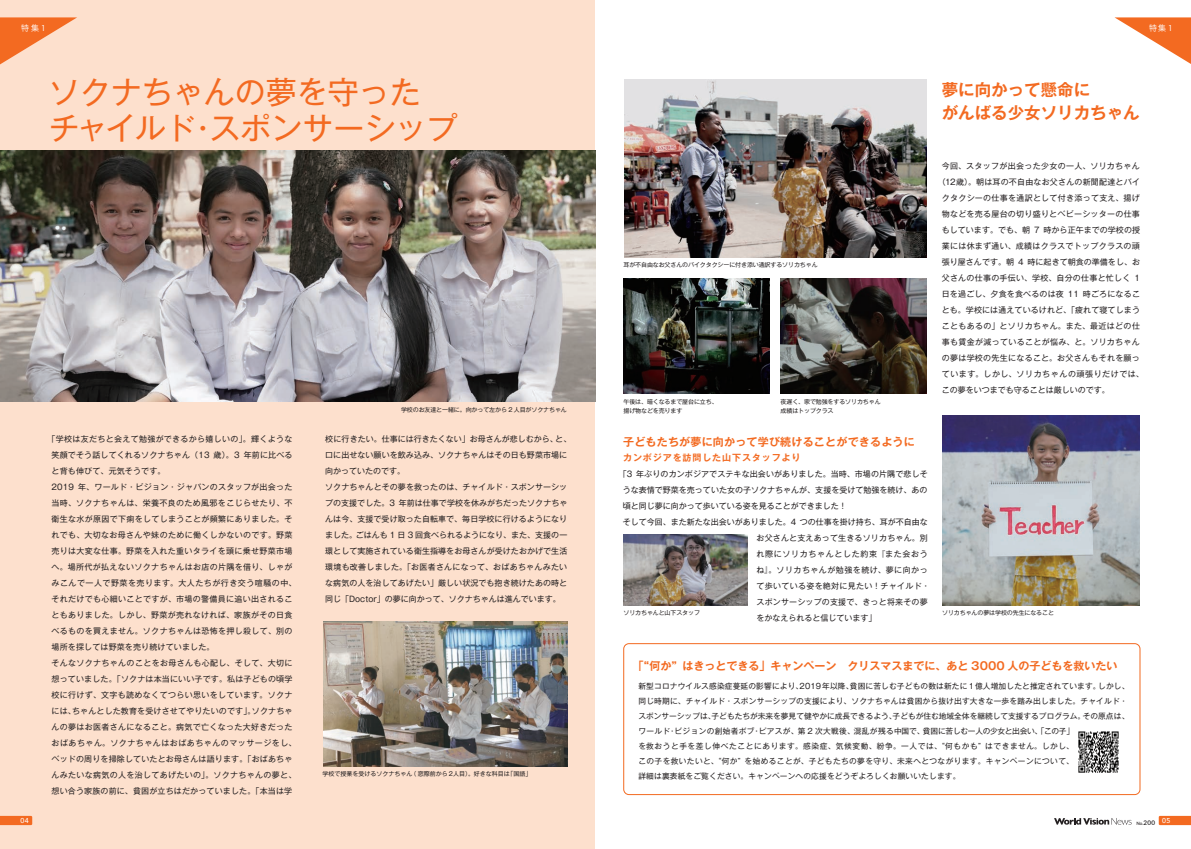
<style>
.page{position:relative;width:1191px;height:849px;background:#fff}
.page>*{position:absolute;margin:0;border:0;box-sizing:border-box;transform-origin:0 0}
.t1{font:31px/36.4px "Gothic MB101 Pr 5";color:#f36a21}
.t2{font:700 16.5px/22.4px "Gothic MB101 Pr 5 De";color:#f36a21}
.t3{font:700 11px "Gothic MB101 Pr 5 De";color:#f36a21}
.t4{font:700 11px "Gothic MB101 Pr 5 De";letter-spacing:.02em;color:#f36a21}
.t5{font:700 9px "Gothic MB101 Pr 5 De";letter-spacing:.1em;color:#f36a21}
.t6{font:8px/16px "Gothic MB101 Pr 5";letter-spacing:.025em;color:#231f20}
.t7{font:8px "Gothic MB101 Pr 5";color:#231f20}
.t8{font:8px "Gothic MB101 Pr 5";letter-spacing:.005em;color:#231f20}
.t9{font:8px "Gothic MB101 Pr 5";letter-spacing:.045em;color:#231f20}
.t10{font:8px "Gothic MB101 Pr 5";letter-spacing:.07em;color:#231f20}
.t11{font:8px "Gothic MB101 Pr 5";letter-spacing:.06em;color:#231f20}
.t12{font:8px "Gothic MB101 Pr 5";letter-spacing:.08em;color:#231f20}
.t13{font:8px "Koz Go Pr 6 N";color:#fff}
.t14{font:7.7px/15px "Gothic MB101 Pr 5";letter-spacing:.02em;color:#231f20}
.t15{font:500 7.1px "Avenir";color:#fff}
.t16{font:6px/9px "Gothic MB101 Pr 5";letter-spacing:-.02em;color:#231f20}
.t17{font:6px "Gothic MB101 Pr 5";color:#231f20}
.t18{font:600 4.6px "Lato";color:#231f20}
.s1{font-size:6.4px}
</style>
<div class="page">
<div style="left:0;top:0;width:595px;height:849px;background:#fde0cd"></div>
<svg style="left:0;top:17px;width:77px;height:48px"></svg>
<img style="left:0;top:151px;width:595px;height:250px">
<svg style="left:1114px;top:17px;width:77px;height:47px"></svg>
<img style="left:324px;top:621px;width:243px;height:145px">
<svg style="left:1158px;top:816px;width:33px;height:9px"></svg>
<svg style="left:1054px;top:818px;width:77px;height:7px"></svg>
<svg style="left:0;top:816px;width:32px;height:9px"></svg>
<div style="left:623px;top:643px;width:517px;height:152px;border:1px solid #f36a21;border-radius:5px"></div>
<img style="left:624px;top:79px;width:302px;height:179px">
<img style="left:624px;top:278px;width:145px;height:115px">
<img style="left:781px;top:278px;width:145px;height:115px">
<img style="left:624px;top:535px;width:123px;height:70px">
<img style="left:942px;top:416px;width:197px;height:189px">
<img style="left:1078px;top:731px;width:41px;height:42px">
<p class="t13" style="left:21px;top:24px;width:26px">特 集1</p>
<p class="t13" style="left:1149px;top:24px;width:25px">特集1</p>
<h1 class="t1" style="left:49px;top:71px;width:410px">ソクナちゃんの夢を守ったチャイルド・スポンサーシップ</h1>
<p class="t16" style="left:401px;top:404px;width:167px">学校のお友達と一緒に。向かって左から 2 人目がソクナちゃん</p>
<p class="t16" style="left:623px;top:260px;width:196px">耳が不自由なお父さんのバイクタクシーに付き添い通訳するソリカちゃん</p>
<p class="t16" style="left:623px;top:397px;width:96px">午後は、暗くなるまで屋台に立ち、揚げ物などを売ります</p>
<p class="t16" style="left:780px;top:397px;width:102px">夜遅く、家で勉強をするソリカちゃん成績はトップクラス</p>
<h2 class="t2" style="left:941px;top:78px;width:199px">夢に向かって懸命に<br>がんばる少女ソリカちゃん</h2>
<p class="t6" style="left:941px;top:158px;width:200px">今回、スタッフが出会った少女の一人、ソリカちゃん</p>
<p class="t6" style="left:937px;top:174px;width:204px">（12歳）。朝は耳の不自由なお父さんの新聞配達とバイ</p>
<p class="t6" style="left:941px;top:190px;width:200px">クタクシーの仕事を通訳として付き添って支え、揚げ</p>
<p class="t6" style="left:941px;top:206px;width:200px">物などを売る屋台の切り盛りとベビーシッターの仕事</p>
<p class="t8" style="left:941px;top:224px;width:200px">もしています。でも、朝 7 時から正午までの学校の授</p>
<p class="t6" style="left:941px;top:238px;width:200px">業には休まず通い、成績はクラスでトップクラスの頑</p>
<p class="t8" style="left:941px;top:256px;width:200px">張り屋さんです。朝 4 時に起きて朝食の準備をし、お</p>
<p class="t6" style="left:941px;top:270px;width:200px">父さんの仕事の手伝い、学校、自分の仕事と忙しく 1</p>
<p class="t6" style="left:941px;top:286px;width:200px">日を過ごし、夕食を食べるのは夜 11 時ごろになるこ</p>
<p class="t6" style="left:941px;top:302px;width:200px">とも。学校には通えているけれど、「疲れて寝てしまう</p>
<p class="t9" style="left:941px;top:320px;width:200px">こともあるの」とソリカちゃん。また、最近はどの仕</p>
<p class="t6" style="left:941px;top:334px;width:200px">事も賃金が減っていることが悩み、と。ソリカちゃん</p>
<p class="t6" style="left:941px;top:350px;width:200px">の夢は学校の先生になること。お父さんもそれを願っ</p>
<p class="t10" style="left:941px;top:368px;width:204px">ています。しかし、ソリカちゃんの頑張りだけでは、</p>
<p class="t7" style="left:941px;top:384px;width:169px">この夢をいつまでも守ることは厳しいのです。</p>
<p class="t6" style="left:52px;top:430px;width:246px;text-indent:-4px">「学校は友だちと会えて勉強ができるから嬉しいの」。輝くような笑顔でそう話してくれるソクナちゃん（13 歳）。3 年前に比べると背も伸びて、元気そうです。<br>2019 年、ワールド・ビジョン・ジャパンのスタッフが出会った当時、ソクナちゃんは、栄養不良のため風邪をこじらせたり、不衛生な水が原因で下痢をしてしまうことが頻繁にありました。それでも、大切なお母さんや妹のために働くしかないのです。野菜売りは大変な仕事。野菜を入れた重いタライを頭に乗せ野菜市場へ。場所代が払えないソクナちゃんはお店の片隅を借り、しゃがみこんで一人で野菜を売ります。大人たちが行き交う喧騒の中、それだけでも心細いことですが、市場の警備員に追い出されることもありました。しかし、野菜が売れなければ、家族がその日食べるものを買えません。ソクナちゃんは恐怖を押し殺して、別の場所を探しては野菜を売り続けていました。<br>そんなソクナちゃんのことをお母さんも心配し、そして、大切に想っていました。「ソクナは本当にいい子です。私は子どもの頃学校に行けず、文字も読めなくてつらい思いをしています。ソクナには、ちゃんとした教育を受けさせてやりたいのです」。ソクナちゃんの夢はお医者さんになること。病気で亡くなった大好きだったおばあちゃん。ソクナちゃんはおばあちゃんのマッサージをし、ベッドの周りを掃除していたとお母さんは語ります。「おばあちゃんみたいな病気の人を治してあげたいの」。ソクナちゃんの夢と、想い合う家族の前に、貧困が立ちはだかっていました。「本当は学</p>
<p class="t6" style="left:325px;top:430px;width:248px">校に行きたい。仕事には行きたくない」お母さんが悲しむから、と、口に出せない願いを飲み込み、ソクナちゃんはその日も野菜市場に向かっていたのです。<br>ソクナちゃんとその夢を救ったのは、チャイルド・スポンサーシップの支援でした。3 年前は仕事で学校を休みがちだったソクナちゃんは今、支援で受け取った自転車で、毎日学校に行けるようになりました。ごはんも 1 日 3 回食べられるようになり、また、支援の一環として実施されている衛生指導をお母さんが受けたおかげで生活環境も改善しました。「お医者さんになって、おばあちゃんみたいな病気の人を治してあげたい」厳しい状況でも抱き続けたあの時と同じ「Doctor」の夢に向かって、ソクナちゃんは進んでいます。</p>
<h3 class="t4" style="left:623px;top:433px;width:293px">子どもたちが夢に向かって学び続けることができるように</h3>
<p class="t5" style="left:623px;top:450px;width:179px">カンボジアを訪問した山下スタッフより</p>
<p class="t6" style="left:618px;top:465px;width:310px">「3 年ぶりのカンボジアでステキな出会いがありました。当時、市場の片隅で悲しそ</p>
<p class="t8" style="left:622px;top:483px;width:306px">うな表情で野菜を売っていた女の子ソクナちゃんが、支援を受けて勉強を続け、あの</p>
<p class="t7" style="left:622px;top:499px;width:225px">頃と同じ夢に向かって歩いている姿を見ることができました！</p>
<p class="t7" style="left:622px;top:515px;width:306px">そして今回、また新たな出会いがありました。4 つの仕事を掛け持ち、耳が不自由な</p>
<p class="t6" style="left:756px;top:529px;width:173px">お父さんと支えあって生きるソリカちゃん。別</p>
<p class="t12" style="left:756px;top:547px;width:173px">れ際にソリカちゃんとした約束『また会おう</p>
<p class="t11" style="left:756px;top:563px;width:173px">ね』。ソリカちゃんが勉強を続け、夢に向かっ</p>
<p class="t6" style="left:756px;top:577px;width:175px">て歩いている姿を絶対に見たい！チャイルド・</p>
<p class="t6" style="left:756px;top:593px;width:173px">スポンサーシップの支援で、きっと将来その夢</p>
<p class="t7" style="left:756px;top:611px;width:121px">をかなえられると信じています」</p>
<p class="t16" style="left:623px;top:608px;width:78px">ソリカちゃんと山下スタッフ</p>
<p class="t16" style="left:942px;top:608px;width:113px">ソリカちゃんの夢は学校の先生になること</p>
<p class="t17" style="left:322px;top:769px;width:210px">学校で授業を受けるソクナちゃん（窓際前から2人目）。好きな科目は「国語」</p>
<h3 class="t3" style="left:633px;top:657px;width:486px">「“何か” はきっとできる」キャンペーン　クリスマスまでに、あと 3000 人の子どもを救いたい</h3>
<p class="t14" style="left:638px;top:677px;width:492px">新型コロナウイルス感染症蔓延の影響により、2019年以降、貧困に苦しむ子どもの数は新たに1億人増加したと推定されています。しかし、同じ時期に、チャイルド・スポンサーシップの支援により、ソクナちゃんは貧困から抜け出す大きな一歩を踏み出しました。チャイルド・スポンサーシップは、子どもたちが未来を夢見て健やかに成長できるよう、子どもが住む地域全体を継続して支援するプログラム。その原点は、ワールド・ビジョンの創始者ボブ・ピアスが、第 2 次大戦後、混乱が残る中国で、貧困に苦しむ一人の少女と出会い、「この子」<br>を救おうと手を差し伸べたことにあります。感染症、気候変動、紛争。一人では、“何もかも” はできません。しかし、<br>この子を救いたいと、“何か” を始めることが、子どもたちの夢を守り、未来へとつながります。キャンペーンについて、<br>詳細は裏表紙をご覧ください。キャンペーンへの応援をどうぞよろしくお願いいたします。</p>
<p class="t15" style="left:21px;top:814px;width:10px">04</p>
<p class="t18" style="left:1136px;top:819px;width:35px">No.<span class="s1">200</span> <sup>05</sup></p>
</div>
